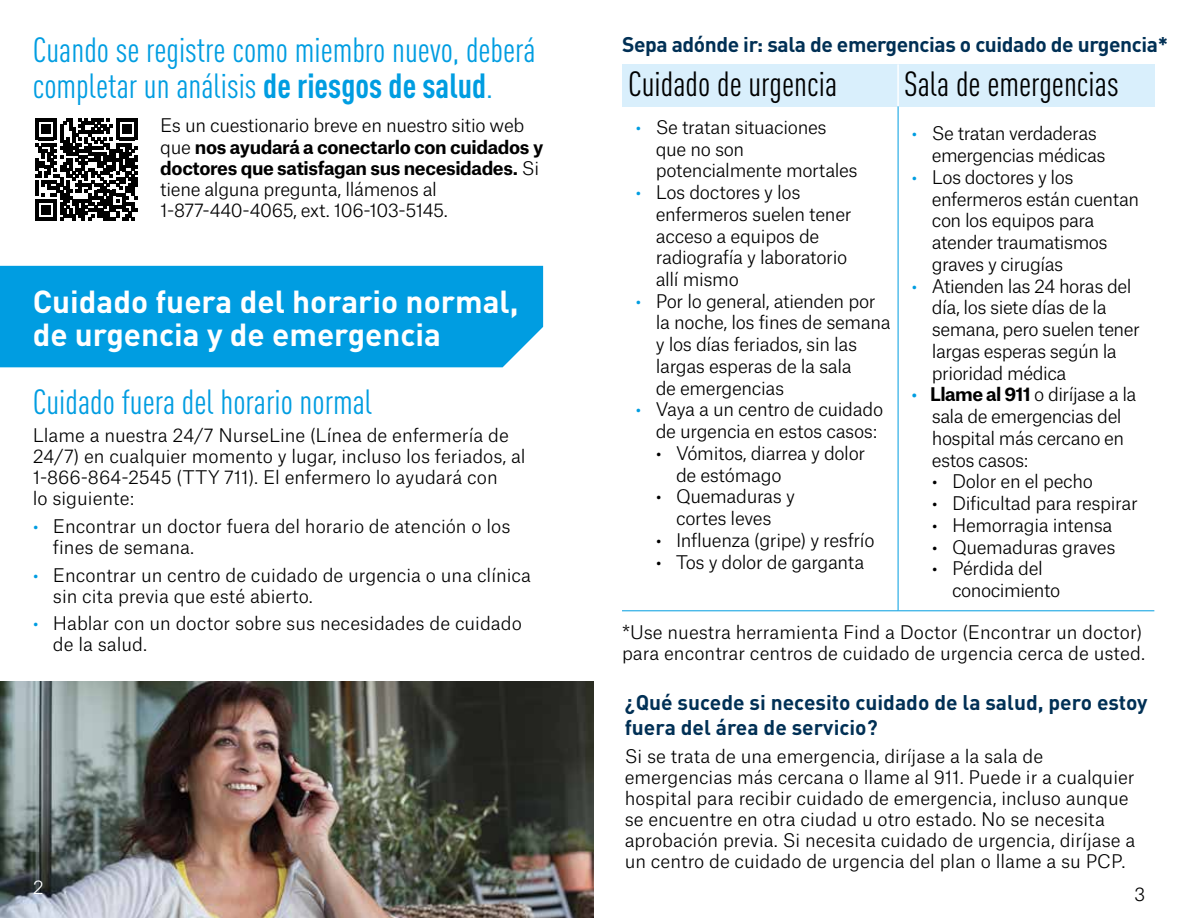
<style>
.page{position:relative;width:1188px;height:918px;background:#fff}
.page>*{position:absolute;margin:0;border:0;box-sizing:border-box;transform-origin:0 0}
.t1{font:condensed 34.5px/36px "DINOT";color:#009de1}
.t2{font:condensed 34.5px "DINOT";color:#000}
.t3{font:700 31.5px/33px "DINOT";color:#fff}
.t4{font:700 21px/25.2px "DINOT";letter-spacing:-.01em;color:#003055}
.t5{font:300 18px/21.8px "Atlas Grotesk";letter-spacing:-.015em;color:#000}
.t6{font:300 18px "Atlas Grotesk";color:#009de1}
.t7{font:18px "Atlas Grotesk";color:#009de1}
.s1{font-weight:700}
.s2{color:#009de1}
</style>
<div class="page">
<div style="left:622px;top:64px;width:276px;height:42px;background:#d9effc"></div>
<div style="left:898px;top:64px;width:256px;height:42px;background:#d9effc"></div>
<hr style="left:897px;top:64px;width:2px;height:42px;background:#fff">
<hr style="left:898px;top:106px;width:1px;height:504px;background:#009de1">
<hr style="left:622px;top:610px;width:276px;height:1px;background:#009de1">
<hr style="left:898px;top:610px;width:256px;height:1px;background:#009de1">
<svg style="left:35px;top:118px;width:103px;height:103px"></svg>
<div style="left:0;top:266px;width:543px;height:101px;background:#009de1"></div>
<img style="left:0;top:681px;width:594px;height:237px">
<h3 class="t1" style="left:33px;top:32px;width:504px">Cuando se registre como miembro nuevo, deberá completar un análisis <span class="s1">de riesgos de salud</span>.</h3>
<p class="t5" style="left:160px;top:113px;width:385px;line-height:21px">Es un cuestionario breve en nuestro sitio web que <span class="s1">nos ayudará a conectarlo con cuidados y doctores que satisfagan sus necesidades.</span> Si tiene alguna pregunta, llámenos al 1-877-440-4065, ext. 106-103-5145.</p>
<h2 class="t3" style="left:33px;top:284px;width:487px">Cuidado fuera del horario normal, de urgencia y de emergencia</h2>
<h3 class="t1" style="left:33px;top:384px;width:341px">Cuidado fuera del horario normal</h3>
<p class="t5" style="left:33px;top:423px;width:494px;line-height:21px">Llame a nuestra 24/7 NurseLine (Línea de enfermería de 24/7) en cualquier momento y lugar, incluso los feriados, al 1-866-864-2545 (TTY 711). El enfermero lo ayudará con<br>lo siguiente:</p>
<p class="t5" style="left:53px;top:514px;width:459px;line-height:21px;text-indent:-20px"><span class="s2">•</span> Encontrar un doctor fuera del horario de atención o los fines de semana.</p>
<p class="t5" style="left:53px;top:563px;width:480px;line-height:21px;text-indent:-20px"><span class="s2">•</span> Encontrar un centro de cuidado de urgencia o una clínica sin cita previa que esté abierto.</p>
<p class="t5" style="left:53px;top:611px;width:471px;line-height:21px;text-indent:-20px"><span class="s2">•</span> Hablar con un doctor sobre sus necesidades de cuidado de la salud.</p>
<h4 class="t4" style="left:622px;top:31px;width:548px">Sepa adónde ir: sala de emergencias o cuidado de urgencia*</h4>
<h5 class="t2" style="left:628px;top:64px;width:211px">Cuidado de urgencia</h5>
<p class="t5" style="left:656px;top:114px;width:203px;text-indent:-20px"><span class="s2">•</span> Se tratan situaciones que no son potencialmente mortales</p>
<p class="t5" style="left:656px;top:180px;width:197px;text-indent:-20px"><span class="s2">•</span> Los doctores y los enfermeros suelen tener acceso a equipos de radiografía y laboratorio allí mismo</p>
<p class="t5" style="left:656px;top:288px;width:237px;text-indent:-20px"><span class="s2">•</span> Por lo general, atienden por la noche, los fines de semana y los días feriados, sin las largas esperas de la sala<br>de emergencias</p>
<p class="t6" style="left:636px;top:396px;width:8px">•</p>
<p class="t5" style="left:656px;top:397px;width:229px">Vaya a un centro de cuidado de urgencia en estos casos:</p>
<p class="t5" style="left:676px;top:441px;width:191px;text-indent:-20px">• Vómitos, diarrea y dolor de estómago</p>
<p class="t5" style="left:656px;top:484px;width:141px;text-align:center">• Quemaduras y cortes leves</p>
<p class="t5" style="left:656px;top:527px;width:220px">• Influenza (gripe) y resfrío</p>
<p class="t5" style="left:656px;top:549px;width:210px">• Tos y dolor de garganta</p>
<h5 class="t2" style="left:904px;top:64px;width:216px">Sala de emergencias</h5>
<p class="t5" style="left:932px;top:121px;width:175px;text-indent:-20px"><span class="s2">•</span> Se tratan verdaderas emergencias médicas</p>
<p class="t5" style="left:932px;top:164px;width:209px;text-indent:-20px"><span class="s2">•</span> Los doctores y los enfermeros están cuentan con los equipos para atender traumatismos graves y cirugías</p>
<p class="t5" style="left:932px;top:273px;width:210px;text-indent:-20px"><span class="s2">•</span> Atienden las 24 horas del día, los siete días de la semana, pero suelen tener largas esperas según la prioridad médica</p>
<p class="t7" style="left:912px;top:380px;width:7px">•</p>
<p class="t5" style="left:930px;top:382px;width:208px"><span class="s1">Llame al 911</span> o diríjase a la sala de emergencias del hospital más cercano en estos casos:</p>
<p class="t5" style="left:932px;top:469px;width:163px">• Dolor en el pecho</p>
<p class="t5" style="left:932px;top:491px;width:208px">• Dificultad para respirar</p>
<p class="t5" style="left:932px;top:512px;width:182px">• Hemorragia intensa</p>
<p class="t5" style="left:932px;top:534px;width:185px">• Quemaduras graves</p>
<p class="t5" style="left:952px;top:556px;width:110px;text-indent:-20px">• Pérdida del conocimiento</p>
<p class="t5" style="left:622px;top:620px;width:525px;line-height:21px">*Use nuestra herramienta Find a Doctor (Encontrar un doctor) para encontrar centros de cuidado de urgencia cerca de usted.</p>
<h4 class="t4" style="left:625px;top:689px;width:524px">¿Qué sucede si necesito cuidado de la salud, pero estoy fuera del área de servicio?</h4>
<p class="t5" style="left:625px;top:744px;width:512px;line-height:21px">Si se trata de una emergencia, diríjase a la sala de emergencias más cercana o llame al 911. Puede ir a cualquier hospital para recibir cuidado de emergencia, incluso aunque se encuentre en otra ciudad u otro estado. No se necesita aprobación previa. Si necesita cuidado de urgencia, diríjase a un centro de cuidado de urgencia del plan o llame a su PCP.</p>
<p class="t5" style="left:1134px;top:882px;width:13px">3</p>
</div>
